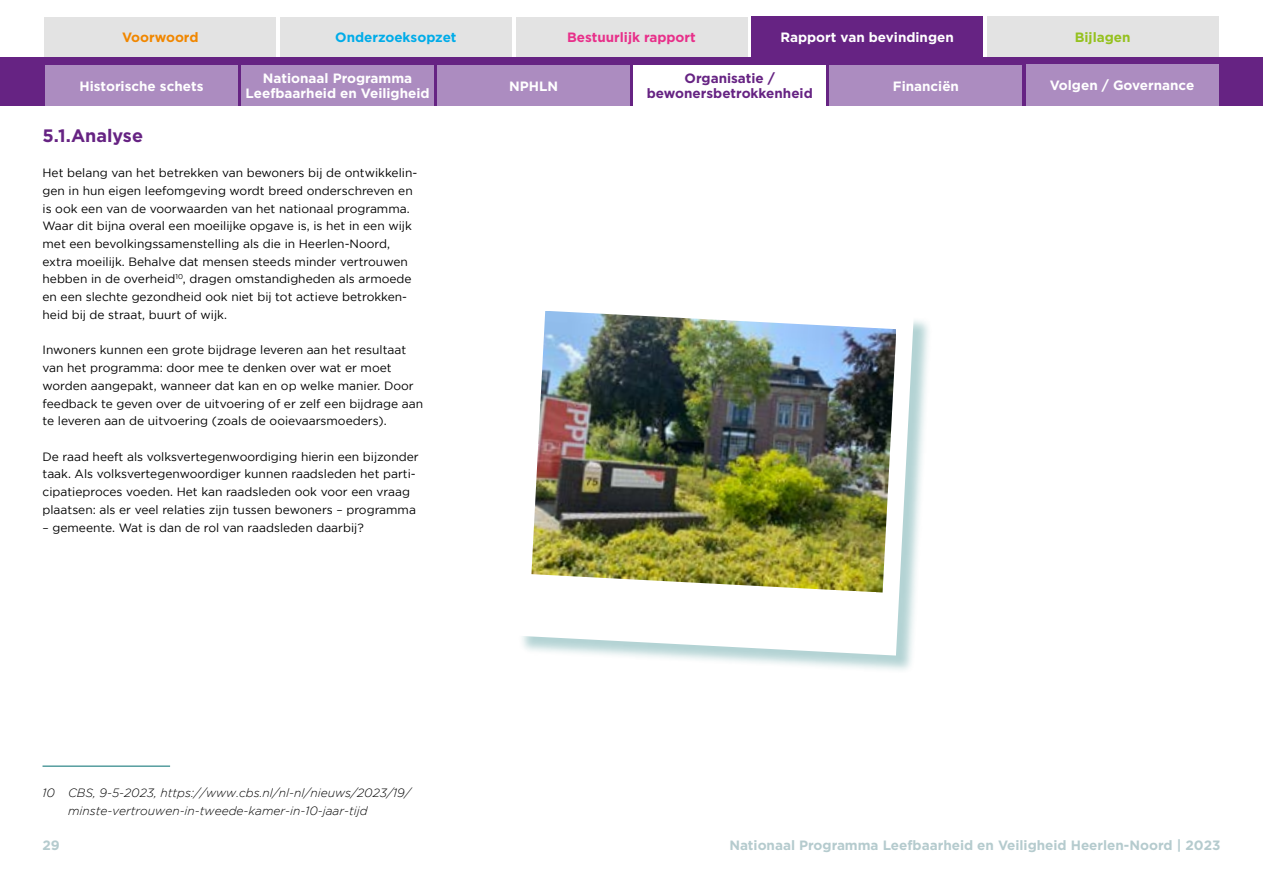
<style>
.page{position:relative;width:1263px;height:893px;background:#fff}
.page>*{position:absolute;margin:0;border:0;box-sizing:border-box;transform-origin:0 0}
.t1{font:700 18px "Gotham";color:#662383}
.t2{font:700 13.5px/15px "Gotham";color:#fff;text-align:center}
.t3{font:700 13.5px "Gotham";color:#b5cbce}
.t4{font:700 13.5px/15px "Gotham";color:#662383;text-align:center}
.t5{font:700 13.5px "Gotham";color:#e8308a}
.t6{font:700 13.5px "Gotham";color:#00ace9}
.t7{font:700 13.5px "Gotham";color:#f18700}
.t8{font:700 13.5px "Gotham";color:#95c11f}
.t9{font:12px/17.7px "Gotham";color:#000}
.t10{font:italic 300 12px/17.7px "Gotham";color:#000}
</style>
<div class="page">
<div style="left:45px;top:17px;width:231px;height:41px;background:#e3e3e3"></div>
<div style="left:280px;top:17px;width:232px;height:41px;background:#e3e3e3"></div>
<div style="left:516px;top:17px;width:231px;height:41px;background:#e3e3e3"></div>
<div style="left:987px;top:17px;width:231px;height:41px;background:#e3e3e3"></div>
<div style="left:0;top:57px;width:1263px;height:49px;background:#662383"></div>
<div style="left:751px;top:17px;width:232px;height:41px;background:#662383"></div>
<div style="left:241px;top:65px;width:193px;height:41px;background:#ac8cc0"></div>
<div style="left:437px;top:65px;width:193px;height:41px;background:#ac8cc0"></div>
<div style="left:830px;top:65px;width:192px;height:41px;background:#ac8cc0"></div>
<div style="left:1026px;top:65px;width:192px;height:41px;background:#ac8cc0"></div>
<div style="left:45px;top:65px;width:193px;height:41px;background:#ac8cc0"></div>
<hr style="left:43px;top:766px;width:127px;height:1px;background:#006c6f">
<div style="left:633px;top:65px;width:193px;height:41px;background:#fff"></div>
<div style="left:518px;top:298px;width:414px;height:376px;background:#006c6f;opacity:.3"></div>
<svg style="left:518px;top:298px;width:396px;height:358px"></svg>
<img style="left:531px;top:311px;width:365px;height:281px">
<p class="t7" style="left:122px;top:30px;width:78px">Voorwoord</p>
<p class="t6" style="left:335px;top:30px;width:123px">Onderzoeksopzet</p>
<p class="t5" style="left:567px;top:30px;width:130px">Bestuurlijk rapport</p>
<p class="t2" style="left:780px;top:30px;width:175px">Rapport van bevindingen</p>
<p class="t8" style="left:1075px;top:30px;width:57px">Bijlagen</p>
<p class="t2" style="left:246px;top:71px;width:186px">Nationaal Programma<br>Leefbaarheid en Veiligheid</p>
<p class="t4" style="left:647px;top:71px;width:168px">Organisatie / bewonersbetrokkenheid</p>
<p class="t2" style="left:80px;top:78px;width:125px">Historische schets</p>
<p class="t2" style="left:509px;top:78px;width:50px">NPHLN</p>
<p class="t2" style="left:893px;top:78px;width:68px">Financiën</p>
<p class="t2" style="left:1050px;top:78px;width:146px">Volgen / Governance</p>
<p class="t1" style="left:43px;top:125px;width:102px">5.1.Analyse</p>
<p class="t9" style="left:43px;top:164px;width:376px">Het belang van het betrekken van bewoners bij de ontwikkelin&shy;gen in hun eigen leefomgeving wordt breed onderschreven en is ook een van de voorwaarden van het nationaal programma.<br>Waar dit bijna overal een moeilijke opgave is, is het in een wijk met een bevolkingssamenstelling als die in Heerlen-Noord, extra moeilijk. Behalve dat mensen steeds minder vertrouwen hebben in de overheid<sup>10</sup>, dragen omstandigheden als armoede en een slechte gezondheid ook niet bij tot actieve betrokken&shy;heid bij de straat, buurt of wijk.</p>
<p class="t9" style="left:43px;top:341px;width:382px">Inwoners kunnen een grote bijdrage leveren aan het resultaat van het programma: door mee te denken over wat er moet worden aangepakt, wanneer dat kan en op welke manier. Door feedback te geven over de uitvoering of er zelf een bijdrage aan te leveren aan de uitvoering (zoals de ooievaarsmoeders).</p>
<p class="t9" style="left:43px;top:447px;width:378px">De raad heeft als volksvertegenwoordiging hierin een bijzonder taak. Als volksvertegenwoordiger kunnen raadsleden het parti&shy;cipatieproces voeden. Het kan raadsleden ook voor een vraag plaatsen: als er veel relaties zijn tussen bewoners – programma</p>
<p class="t9" style="left:43px;top:518px;width:323px">– gemeente. Wat is dan de rol van raadsleden daarbij?</p>
<p class="t10" style="left:68px;top:784px;width:344px;text-indent:-26px">10 CBS, 9-5-2023, https://www.cbs.nl/nl-nl/nieuws/2023/19/ minste-vertrouwen-in-tweede-kamer-in-10-jaar-tijd</p>
<p class="t3" style="left:43px;top:838px;width:19px">29</p>
<p class="t3" style="left:729px;top:838px;width:493px">Nationaal Programma Leefbaarheid en Veiligheid Heerlen-Noord | 2023</p>
</div>
